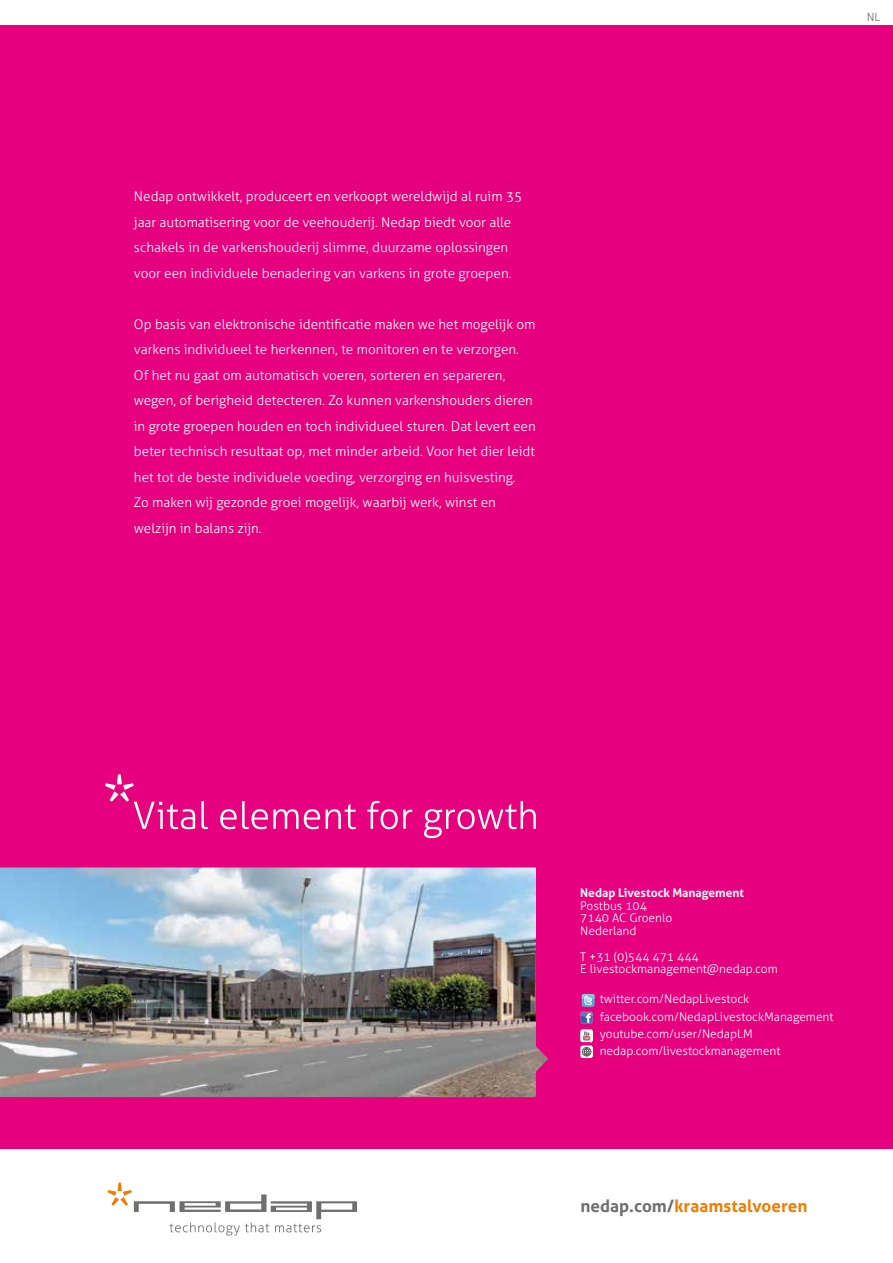
<style>
.page{position:relative;width:893px;height:1263px;background:#fff}
.page>*{position:absolute;margin:0;border:0;box-sizing:border-box;transform-origin:0 0}
.t1{font:700 17.1px "Aller";color:#ef7d00}
.t2{font:300 13.5px/25.5px "Aller";color:#fff}
.t3{font:300 12px/12.8px "Aller";color:#fff}
.t4{font:700 12px "Aller";color:#fff}
.t5{font:300 11.25px "Aller";color:#706f6f}
.s1{color:#706f6f}
</style>
<div class="page">
<svg style="left:107px;top:1182px;width:250px;height:53px"></svg>
<div style="left:0;top:25px;width:893px;height:1123px;background:#e6007d"></div>
<svg style="left:105px;top:774px;width:90px;height:55px"></svg>
<svg style="left:201px;top:801px;width:7px;height:28px"></svg>
<svg style="left:220px;top:801px;width:100px;height:28px"></svg>
<svg style="left:326px;top:804px;width:30px;height:25px"></svg>
<svg style="left:367px;top:801px;width:45px;height:28px"></svg>
<svg style="left:424px;top:801px;width:112px;height:37px"></svg>
<img style="left:0;top:867px;width:548px;height:230px">
<svg style="left:580px;top:994px;width:14px;height:30px"></svg>
<svg style="left:580px;top:1029px;width:13px;height:13px"></svg>
<svg style="left:581px;top:1030px;width:12px;height:12px"></svg>
<svg style="left:581px;top:1030px;width:10px;height:10px"></svg>
<svg style="left:580px;top:1045px;width:13px;height:13px"></svg>
<svg style="left:582px;top:1047px;width:9px;height:10px"></svg>
<p class="t2" style="left:134px;top:184px;width:390px">Nedap ontwikkelt, produceert en verkoopt wereldwijd al ruim 35 jaar automatisering voor de veehouderij. Nedap biedt voor alle schakels in de varkenshouderij slimme, duurzame oplossingen voor een individuele benadering van varkens in grote groepen.</p>
<p class="t2" style="left:134px;top:311px;width:403px">Op basis van elektronische identificatie maken we het mogelijk om varkens individueel te herkennen, te monitoren en te verzorgen.<br>Of het nu gaat om automatisch voeren, sorteren en separeren, wegen, of berigheid detecteren. Zo kunnen varkenshouders dieren in grote groepen houden en toch individueel sturen. Dat levert een beter technisch resultaat op, met minder arbeid. Voor het dier leidt het tot de beste individuele voeding, verzorging en huisvesting.<br>Zo maken wij gezonde groei mogelijk, waarbij werk, winst en welzijn in balans zijn.</p>
<p class="t5" style="left:867px;top:10px;width:15px">NL</p>
<p class="t4" style="left:580px;top:885px;width:165px">Nedap Livestock Management</p>
<p class="t3" style="left:580px;top:899px;width:94px">Postbus 104<br>7140 AC Groenlo<br>Nederland</p>
<p class="t3" style="left:580px;top:950px;width:199px">T +31 (0)544 471 444<br>E livestockmanagement@nedap.com</p>
<p class="t3" style="left:600px;top:990px;width:235px;line-height:17.2px">twitter.com/NedapLivestock facebook.com/NedapLivestockManagement youtube.com/user/NedapLM nedap.com/livestockmanagement</p>
<p class="t1" style="left:580px;top:1195px;width:229px"><span class="s1">nedap.com/</span>kraamstalvoeren</p>
</div>
